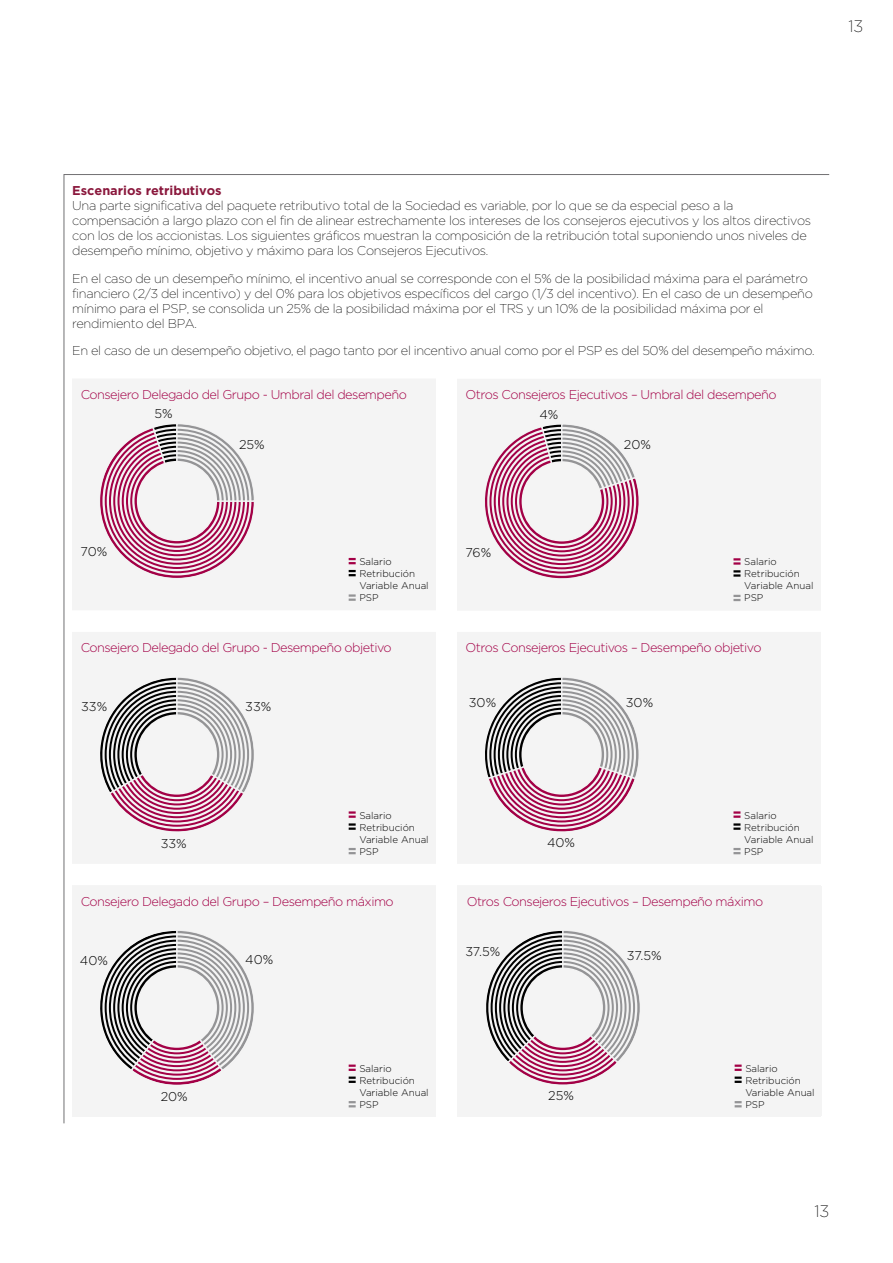
<style>
.page{position:relative;width:893px;height:1263px;background:#fff}
.page>*{position:absolute;margin:0;border:0;box-sizing:border-box;transform-origin:0 0}
.t1{font:200 16.5px "Gotham";color:#000}
.t2{font:200 12.75px/15px "Gotham";letter-spacing:-.025em;color:#000}
.t3{font:300 12.75px "Gotham";letter-spacing:-.04em;color:#a30046}
.t4{font:300 12.75px "Gotham";color:#000}
.t5{font:700 12.75px "Gotham";color:#8a173c}
.t6{font:300 9.75px/12px "Gotham";color:#000}
</style>
<div class="page">
<div style="left:72px;top:379px;width:364px;height:231px;background:#f4f4f4"></div>
<svg style="left:349px;top:558px;width:7px;height:6px"></svg>
<svg style="left:349px;top:570px;width:7px;height:6px"></svg>
<svg style="left:349px;top:594px;width:7px;height:7px"></svg>
<svg style="left:96px;top:420px;width:162px;height:162px"></svg>
<div style="left:138px;top:462px;width:78px;height:78px;background:#f4f4f4;border-radius:50%"></div>
<div style="left:137px;top:461px;width:80px;height:80px;border:2px solid #f4f4f4;border-radius:50%"></div>
<div style="left:457px;top:379px;width:364px;height:231px;background:#f4f4f4"></div>
<svg style="left:473px;top:421px;width:176px;height:169px"></svg>
<div style="left:522px;top:462px;width:79px;height:79px;background:#f4f4f4;border-radius:50%"></div>
<div style="left:522px;top:461px;width:80px;height:80px;border:2px solid #f4f4f4;border-radius:50%"></div>
<svg style="left:733px;top:558px;width:7px;height:19px"></svg>
<svg style="left:733px;top:595px;width:7px;height:6px"></svg>
<div style="left:72px;top:632px;width:364px;height:231px;background:#f4f4f4"></div>
<svg style="left:349px;top:811px;width:7px;height:19px"></svg>
<svg style="left:349px;top:848px;width:7px;height:6px"></svg>
<svg style="left:88px;top:674px;width:169px;height:169px"></svg>
<div style="left:138px;top:715px;width:78px;height:79px;background:#f4f4f4;border-radius:50%"></div>
<div style="left:137px;top:714px;width:80px;height:80px;border:2px solid #f4f4f4;border-radius:50%"></div>
<div style="left:457px;top:632px;width:364px;height:231px;background:#f4f4f4"></div>
<svg style="left:733px;top:811px;width:7px;height:19px"></svg>
<svg style="left:733px;top:848px;width:7px;height:6px"></svg>
<svg style="left:475px;top:674px;width:167px;height:167px"></svg>
<div style="left:522px;top:715px;width:79px;height:79px;background:#f4f4f4;border-radius:50%"></div>
<div style="left:521px;top:714px;width:81px;height:80px;border:2px solid #f4f4f4;border-radius:50%"></div>
<div style="left:72px;top:886px;width:364px;height:231px;background:#f4f4f4"></div>
<svg style="left:349px;top:1064px;width:7px;height:19px"></svg>
<svg style="left:349px;top:1101px;width:7px;height:6px"></svg>
<svg style="left:89px;top:927px;width:168px;height:163px"></svg>
<div style="left:138px;top:968px;width:78px;height:79px;background:#f4f4f4;border-radius:50%"></div>
<div style="left:137px;top:967px;width:80px;height:81px;border:2px solid #f4f4f4;border-radius:50%"></div>
<div style="left:457px;top:886px;width:364px;height:231px;background:#f4f4f4"></div>
<svg style="left:735px;top:1064px;width:7px;height:19px"></svg>
<svg style="left:735px;top:1101px;width:7px;height:6px"></svg>
<svg style="left:478px;top:927px;width:165px;height:166px"></svg>
<div style="left:523px;top:968px;width:79px;height:79px;background:#f4f4f4;border-radius:50%"></div>
<div style="left:523px;top:967px;width:80px;height:81px;border:2px solid #f4f4f4;border-radius:50%"></div>
<p class="t1" style="left:849px;top:16px;width:16px">13</p>
<p class="t5" style="left:72px;top:182px;width:151px">Escenarios retributivos</p>
<p class="t2" style="left:72px;top:197px;width:740px">Una parte significativa del paquete retributivo total de la Sociedad es variable, por lo que se da especial peso a la compensación a largo plazo con el fin de alinear estrechamente los intereses de los consejeros ejecutivos y los altos directivos con los de los accionistas. Los siguientes gráficos muestran la composición de la retribución total suponiendo unos niveles de desempeño mínimo, objetivo y máximo para los Consejeros Ejecutivos.</p>
<p class="t2" style="left:72px;top:270px;width:742px">En el caso de un desempeño mínimo, el incentivo anual se corresponde con el 5% de la posibilidad máxima para el parámetro financiero (2/3 del incentivo) y del 0% para los objetivos específicos del cargo (1/3 del incentivo). En el caso de un desempeño mínimo para el PSP, se consolida un 25% de la posibilidad máxima por el TRS y un 10% de la posibilidad máxima por el rendimiento del BPA.</p>
<p class="t2" style="left:72px;top:343px;width:744px">En el caso de un desempeño objetivo, el pago tanto por el incentivo anual como por el PSP es del 50% del desempeño máximo.</p>
<p class="t3" style="left:81px;top:386px;width:328px">Consejero Delegado del Grupo - Umbral del desempeño</p>
<p class="t4" style="left:155px;top:406px;width:20px">5%</p>
<p class="t3" style="left:466px;top:387px;width:313px">Otros Consejeros Ejecutivos – Umbral del desempeño</p>
<p class="t4" style="left:539px;top:406px;width:20px">4%</p>
<p class="t4" style="left:239px;top:436px;width:27px">25%</p>
<p class="t4" style="left:624px;top:437px;width:29px">20%</p>
<p class="t4" style="left:81px;top:544px;width:28px">70%</p>
<p class="t6" style="left:359px;top:555px;width:71px">Salario<br>Retribución<br>Variable Anual<br>PSP</p>
<p class="t4" style="left:465px;top:544px;width:27px">76%</p>
<p class="t6" style="left:744px;top:556px;width:71px">Salario<br>Retribución<br>Variable Anual<br>PSP</p>
<p class="t3" style="left:81px;top:640px;width:312px">Consejero Delegado del Grupo - Desempeño objetivo</p>
<p class="t3" style="left:466px;top:640px;width:297px">Otros Consejeros Ejecutivos – Desempeño objetivo</p>
<p class="t4" style="left:81px;top:698px;width:28px">33%</p>
<p class="t4" style="left:245px;top:698px;width:28px">33%</p>
<p class="t4" style="left:469px;top:694px;width:29px">30%</p>
<p class="t4" style="left:626px;top:694px;width:29px">30%</p>
<p class="t4" style="left:161px;top:835px;width:28px">33%</p>
<p class="t6" style="left:359px;top:809px;width:71px">Salario<br>Retribución<br>Variable Anual<br>PSP</p>
<p class="t4" style="left:547px;top:834px;width:30px">40%</p>
<p class="t6" style="left:744px;top:809px;width:71px">Salario<br>Retribución<br>Variable Anual<br>PSP</p>
<p class="t3" style="left:81px;top:893px;width:315px">Consejero Delegado del Grupo – Desempeño máximo</p>
<p class="t4" style="left:80px;top:953px;width:30px">40%</p>
<p class="t4" style="left:245px;top:951px;width:30px">40%</p>
<p class="t3" style="left:467px;top:893px;width:298px">Otros Consejeros Ejecutivos – Desempeño máximo</p>
<p class="t4" style="left:465px;top:943px;width:36px">37.5%</p>
<p class="t4" style="left:627px;top:947px;width:36px">37.5%</p>
<p class="t4" style="left:161px;top:1088px;width:29px">20%</p>
<p class="t6" style="left:359px;top:1062px;width:71px">Salario<br>Retribución<br>Variable Anual<br>PSP</p>
<p class="t4" style="left:548px;top:1087px;width:27px">25%</p>
<p class="t6" style="left:745px;top:1062px;width:71px">Salario<br>Retribución<br>Variable Anual<br>PSP</p>
<p class="t1" style="left:814px;top:1200px;width:16px">13</p>
</div>
